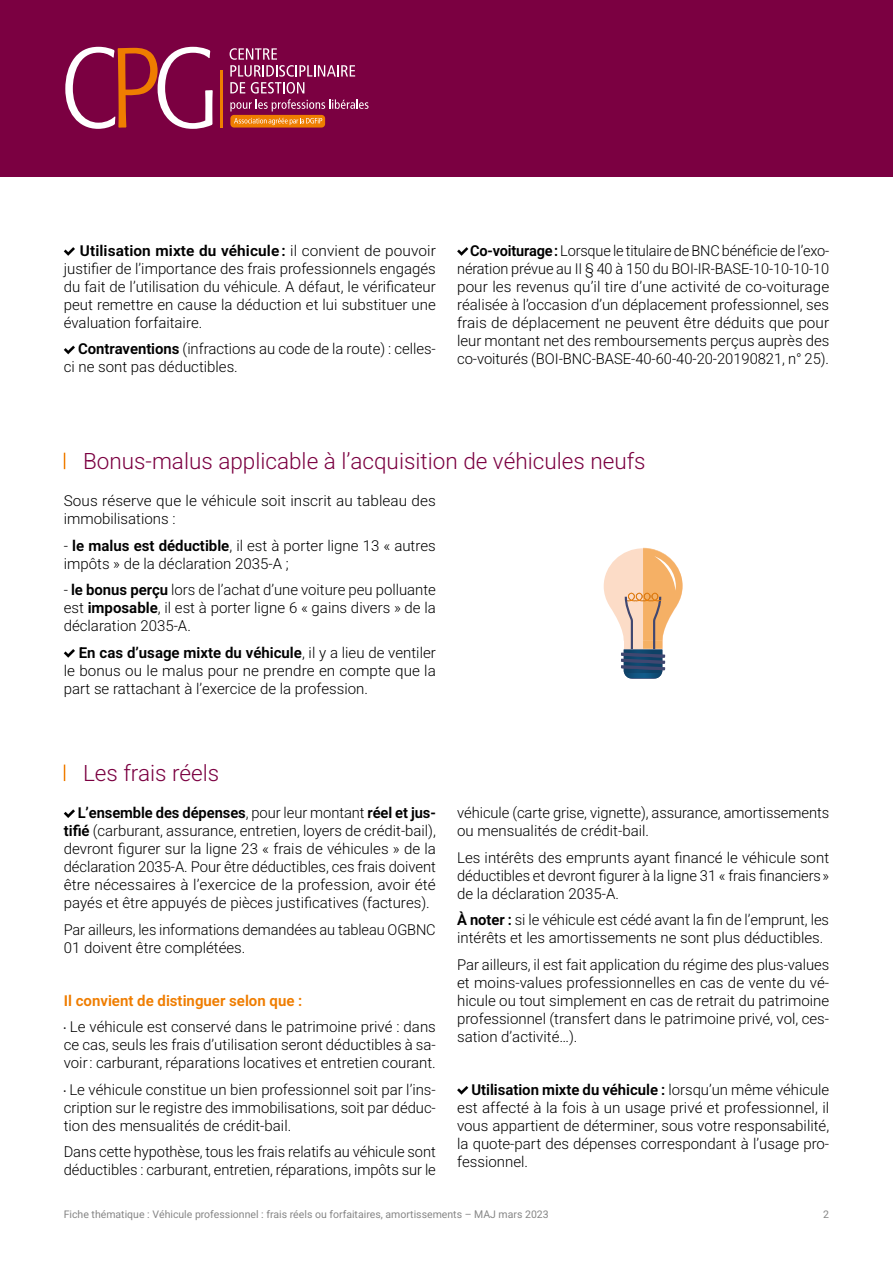
<style>
.page{position:relative;width:893px;height:1263px;background:#fff}
.page>*{position:absolute;margin:0;border:0;box-sizing:border-box;transform-origin:0 0}
.t1{font:300 22.5px "Heebo";color:#7b0041}
.t2{font:300 15px/18px "Heebo";color:#000;text-align:justify}
.t3{font:10.5px "Heebo";color:#878787}
.s1{font-weight:600}
.s2{font-weight:600;color:#ef7d00}
.s3{font-family:"Baloo 2";font-weight:400}
</style>
<div class="page">
<div style="left:0;top:0;width:893px;height:176px;background:#7b0041"></div>
<div style="left:230px;top:115px;width:95px;height:13px;background:#ef7d00;border-radius:4px"></div>
<svg style="left:65px;top:47px;width:148px;height:82px"></svg>
<svg style="left:230px;top:48px;width:138px;height:63px"></svg>
<hr style="left:220px;top:70px;width:3px;height:58px;background:#ef7d00">
<svg style="left:234px;top:118px;width:88px;height:7px"></svg>
<svg style="left:64px;top:247px;width:11px;height:9px"></svg>
<svg style="left:64px;top:346px;width:11px;height:8px"></svg>
<svg style="left:457px;top:247px;width:11px;height:9px"></svg>
<svg style="left:64px;top:453px;width:1px;height:16px"></svg>
<svg style="left:64px;top:764px;width:1px;height:17px"></svg>
<svg style="left:64px;top:649px;width:11px;height:9px"></svg>
<svg style="left:64px;top:809px;width:11px;height:9px"></svg>
<svg style="left:457px;top:1086px;width:11px;height:8px"></svg>
<svg style="left:604px;top:548px;width:79px;height:131px"></svg>
<p class="t2" style="left:64px;top:241px;width:374px;text-indent:16px"><span class="s1">Utilisation mixte du véhicule :</span> il convient de pouvoir justifier de l’importance des frais professionnels engagés du fait de l’utilisation du véhicule. A défaut, le vérificateur peut remettre en cause la déduction et lui substituer une évaluation forfaitaire.</p>
<p class="t2" style="left:64px;top:340px;width:373px;text-indent:14px"><span class="s1">Contraventions</span> (infractions au code de la route) : celles&shy;ci ne sont pas déductibles.</p>
<p class="t2" style="left:457px;top:241px;width:374px;text-indent:13px"><span class="s1">Co-voiturage:</span> Lorsque le titulaire de BNC bénéficie de l’exo&shy;nération prévue au II § 40 à 150 du BOI-IR-BASE-10-10-10-10 pour les revenus qu’il tire d’une activité de co-voiturage réalisée à l’occasion d’un déplacement professionnel, ses frais de déplacement ne peuvent être déduits que pour leur montant net des remboursements perçus auprès des co-voiturés (BOI-BNC-BASE-40-60-40-20-20190821, n° 25).</p>
<h1 class="t1" style="left:83px;top:446px;width:564px">Bonus-malus applicable à l’acquisition de véhicules neufs</h1>
<p class="t2" style="left:64px;top:492px;width:374px">Sous réserve que le véhicule soit inscrit au tableau des immobilisations :</p>
<p class="t2" style="left:64px;top:536px;width:374px">- <span class="s1">le malus est déductible</span>, il est à porter ligne 13 « autres impôts » de la déclaration 2035-A ;</p>
<p class="t2" style="left:64px;top:581px;width:374px">- <span class="s1">le bonus perçu</span> lors de l’achat d’une voiture peu polluante est <span class="s1">imposable</span>, il est à porter ligne 6 « gains divers » de la déclaration 2035-A.</p>
<p class="t2" style="left:64px;top:643px;width:374px;text-indent:15px"><span class="s1">En cas d’usage mixte du véhicule</span>, il y a lieu de ventiler le bonus ou le malus pour ne prendre en compte que la part se rattachant à l’exercice de la profession.</p>
<h1 class="t1" style="left:83px;top:757px;width:138px">Les frais réels</h1>
<p class="t2" style="left:64px;top:804px;width:374px;text-indent:14px"><span class="s1">L’ensemble des dépenses</span>, pour leur montant <span class="s1">réel et jus&shy;tifié</span> (carburant, assurance, entretien, loyers de crédit-bail), devront figurer sur la ligne 23 « frais de véhicules » de la déclaration 2035-A. Pour être déductibles, ces frais doivent être nécessaires à l’exercice de la profession, avoir été payés et être appuyés de pièces justificatives (factures).</p>
<p class="t2" style="left:64px;top:920px;width:373px">Par ailleurs, les informations demandées au tableau OGBNC<br>01 doivent être complétées.</p>
<p class="t2" style="left:64px;top:987px;width:374px;line-height:26.5px"><span class="s2">Il convient de distinguer selon que :<br></span><span class="s3">·</span> Le véhicule est conservé dans le patrimoine privé : dans</p>
<p class="t2" style="left:64px;top:1036px;width:374px">ce cas, seuls les frais d’utilisation seront déductibles à sa&shy;voir: carburant, réparations locatives et entretien courant.</p>
<p class="t2" style="left:64px;top:1080px;width:374px"><span class="s3">·</span> Le véhicule constitue un bien professionnel soit par l’ins&shy;cription sur le registre des immobilisations, soit par déduc&shy;tion des mensualités de crédit-bail.</p>
<p class="t2" style="left:64px;top:1143px;width:374px">Dans cette hypothèse, tous les frais relatifs au véhicule sont déductibles : carburant, entretien, réparations, impôts sur le</p>
<p class="t2" style="left:457px;top:804px;width:374px">véhicule (carte grise, vignette), assurance, amortissements ou mensualités de crédit-bail.</p>
<p class="t2" style="left:457px;top:848px;width:374px">Les intérêts des emprunts ayant financé le véhicule sont déductibles et devront figurer à la ligne 31 « frais financiers» de la déclaration 2035-A.</p>
<p class="t2" style="left:457px;top:911px;width:373px"><span class="s1">À noter :</span> si le véhicule est cédé avant la fin de l’emprunt, les intérêts et les amortissements ne sont plus déductibles.</p>
<p class="t2" style="left:457px;top:955px;width:374px">Par ailleurs, il est fait application du régime des plus-values et moins-values professionnelles en cas de vente du vé&shy;hicule ou tout simplement en cas de retrait du patrimoine professionnel (transfert dans le patrimoine privé, vol, ces&shy;sation d’activité…).</p>
<p class="t2" style="left:457px;top:1080px;width:374px;text-indent:14px"><span class="s1">Utilisation mixte du véhicule :</span> lorsqu’un même véhicule est affecté à la fois à un usage privé et professionnel, il vous appartient de déterminer, sous votre responsabilité, la quote-part des dépenses correspondant à l’usage pro&shy;fessionnel.</p>
<p class="t3" style="left:64px;top:1207px;width:486px">Fiche thématique : Véhicule professionnel : frais réels ou forfaitaires, amortissements – MAJ mars 2023</p>
<p class="t3" style="left:823px;top:1207px;width:7px">2</p>
</div>
